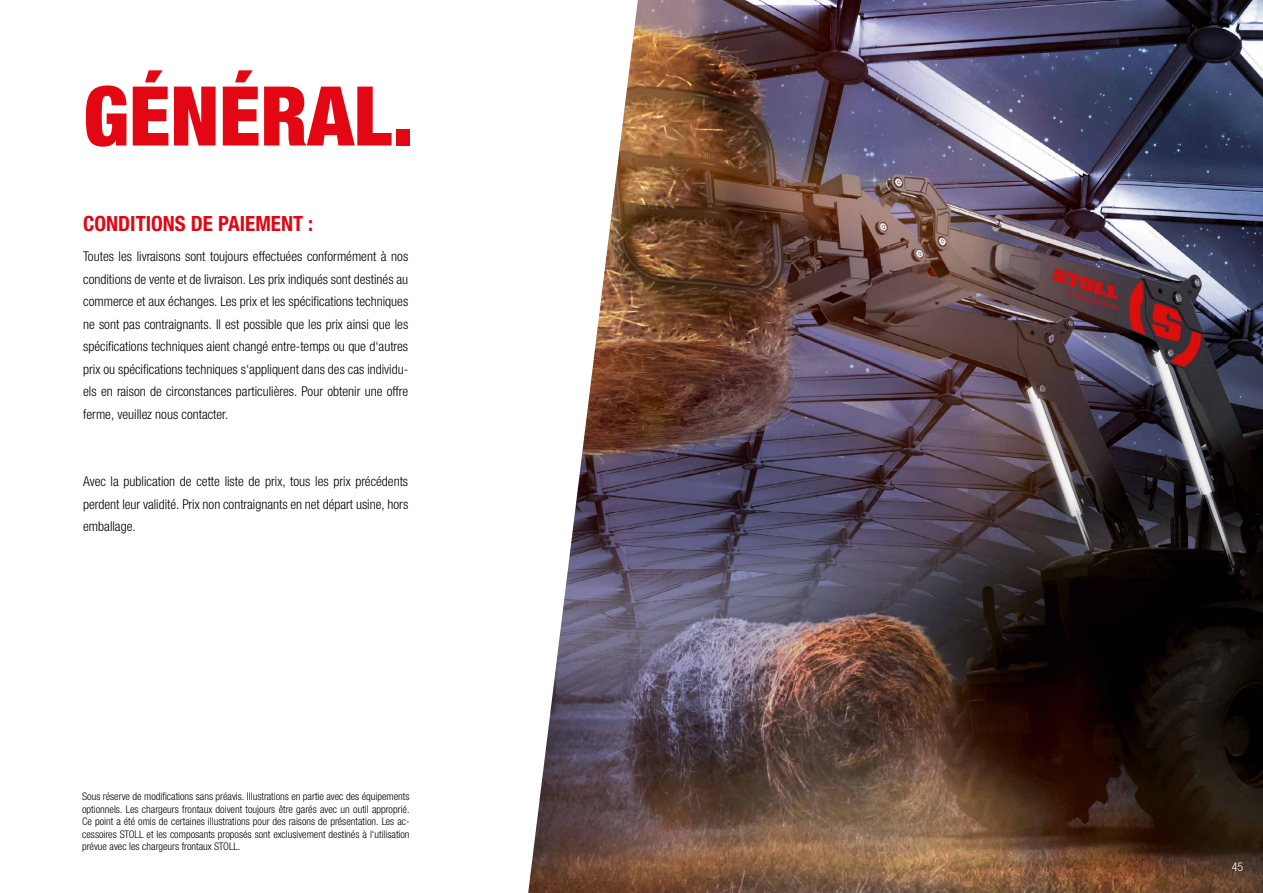
<style>
.page{position:relative;width:1263px;height:893px;background:#fff}
.page>*{position:absolute;margin:0;border:0;box-sizing:border-box;transform-origin:0 0}
.t1{font:900 condensed 82.5px "Helvetica Neue LTW1 G";color:#e30613}
.t2{font:700 condensed 21px "Helvetica Neue LTW1 G";color:#e30613}
.t3{font:300 condensed 13.5px/22.5px "Helvetica Neue LTW1 G";color:#000;text-align:justify}
.t4{font:300 condensed 12px "Helvetica Neue LTW1 G";color:#fff}
.t5{font:300 condensed 10.5px/12.6px "Helvetica Neue LTW1 G";color:#000;text-align:justify}
</style>
<div class="page">
<img style="left:638px;top:0;width:625px;height:893px">
<svg style="left:528px;top:0;width:110px;height:893px"></svg>
<h1 class="t1" style="left:83px;top:67px;width:332px">GÉNÉRAL.</h1>
<h2 class="t2" style="left:83px;top:211px;width:232px">CONDITIONS DE PAIEMENT :</h2>
<p class="t3" style="left:83px;top:245px;width:326px">Toutes les livraisons sont toujours effectuées conformément à nos conditions de vente et de livraison. Les prix indiqués sont destinés au commerce et aux échanges. Les prix et les spécifications techniques ne sont pas contraignants. Il est possible que les prix ainsi que les spécifications techniques aient changé entre-temps ou que d‘autres prix ou spécifications techniques s‘appliquent dans des cas individu&shy;els en raison de circonstances particulières. Pour obtenir une offre ferme, veuillez nous contacter.</p>
<p class="t3" style="left:83px;top:470px;width:326px">Avec la publication de cette liste de prix, tous les prix précédents perdent leur validité. Prix non contraignants en net départ usine, hors emballage.</p>
<p class="t5" style="left:82px;top:790px;width:329px">Sous réserve de modifications sans préavis. Illustrations en partie avec des équipements optionnels. Les chargeurs frontaux doivent toujours être garés avec un outil approprié.<br>Ce point a été omis de certaines illustrations pour des raisons de présentation. Les ac&shy;cessoires STOLL et les composants proposés sont exclusivement destinés à l‘utilisation prévue avec les chargeurs frontaux STOLL.</p>
<p class="t4" style="left:1232px;top:860px;width:13px">45</p>
</div>
